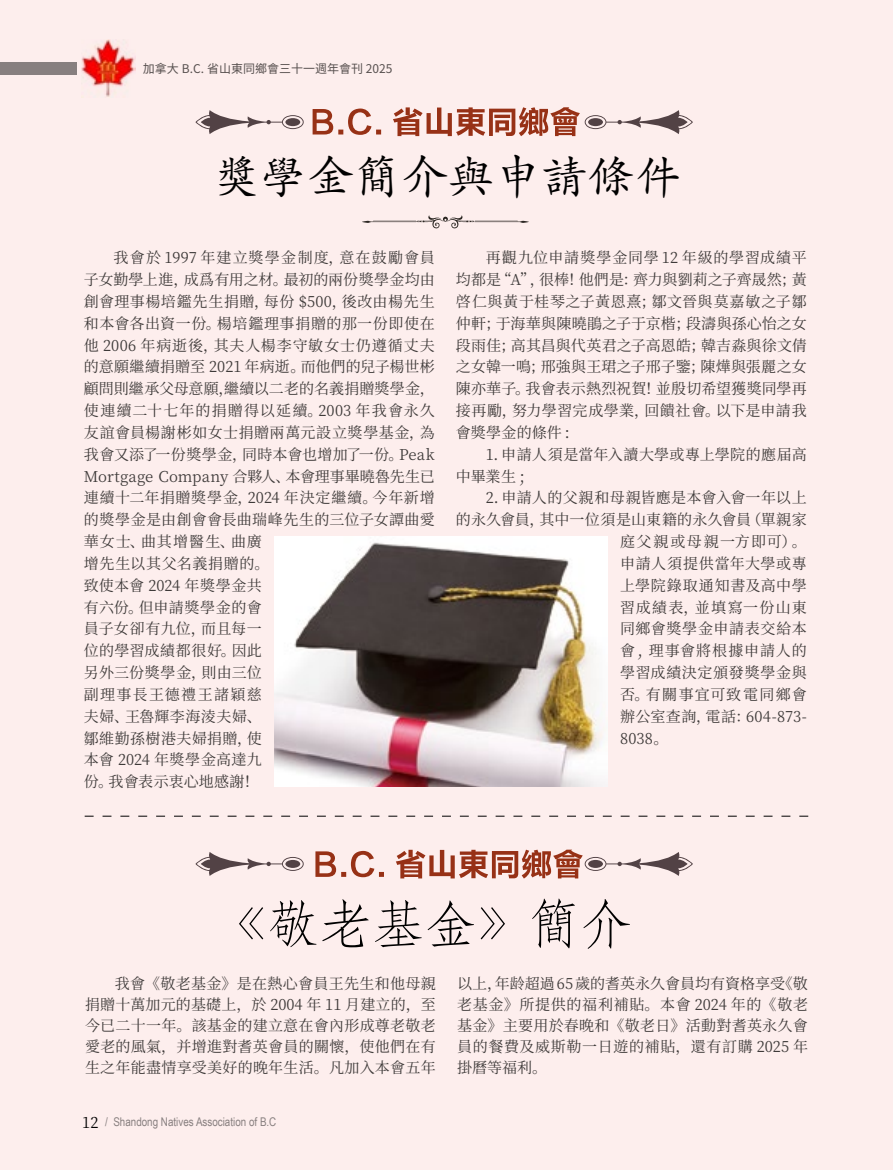
<style>
.page{position:relative;width:893px;height:1170px;background:#fff}
.page>*{position:absolute;margin:0;border:0;box-sizing:border-box;transform-origin:0 0}
.t1{font:46.95px "ST Kaiti";color:#000}
.t2{font:15px/21.9px "Source Han Serif CN";letter-spacing:.025em;color:#3e3a39;text-align:justify}
.t3{font:15px "Source Han Serif CN";letter-spacing:.045em;color:#3e3a39}
.t4{font:15px "Source Han Serif CN";letter-spacing:.005em;color:#3e3a39}
.t5{font:15px "Source Han Serif CN";letter-spacing:.095em;color:#3e3a39}
.t6{font:15px "Source Han Serif CN";letter-spacing:.08em;color:#3e3a39}
.t7{font:15px "Source Han Serif CN";letter-spacing:.065em;color:#3e3a39}
.t8{font:15px "Source Han Serif CN";letter-spacing:.09em;color:#3e3a39}
.t9{font:12px "Arial Narrow";color:#898989}
.t10{font:12px "Source Han Sans CN";color:#595757}
.s1{font-family:"Source Han Serif CN";font-size:15px;color:#000}
</style>
<div class="page">
<div style="left:0;top:0;width:893px;height:1169px;background:#fdeeed"></div>
<svg style="left:362px;top:215px;width:167px;height:14px"></svg>
<svg style="left:195px;top:110px;width:109px;height:24px"></svg>
<svg style="left:195px;top:852px;width:109px;height:23px"></svg>
<svg style="left:85px;top:815px;width:723px;height:1px"></svg>
<svg style="left:315px;top:849px;width:378px;height:29px"></svg>
<svg style="left:239px;top:898px;width:391px;height:50px"></svg>
<svg style="left:313px;top:107px;width:380px;height:29px"></svg>
<img style="left:275px;top:536px;width:332px;height:250px">
<p class="t10" style="left:143px;top:62px;width:251px">加拿大 B.C. 省山東同鄉會三十一週年會刊 2025</p>
<h1 class="t1" style="left:212px;top:143px;width:470px">獎學金簡介與申請條件</h1>
<p class="t2" style="left:84px;top:247px;width:352px;text-align:left;text-indent:30px">我會於 1997 年建立獎學金制度，意在鼓勵會員子女勤學上進，成爲有用之材。最初的兩份獎學金均由創會理事楊培鑑先生捐贈，每份 $500，後改由楊先生和本會各出資一份。楊培鑑理事捐贈的那一份即使在他 2006 年病逝後，其夫人楊李守敏女士仍遵循丈夫的意願繼續捐贈至 2021 年病逝。而他們的兒子楊世彬顧問則繼承父母意願，繼續以二老的名義捐贈獎學金，使連續二十七年的捐贈得以延續。2003 年我會永久友誼會員楊謝彬如女士捐贈兩萬元設立獎學基金，為我會又添了一份獎學金，同時本會也增加了一份。Peak<br>Mortgage Company 合夥人、本會理事畢曉魯先生已連續十二年捐贈獎學金，2024 年決定繼續。今年新增的獎學金是由創會會長曲瑞峰先生的三位子女譚曲愛華女士、曲其增醫生、曲廣<br>增先生以其父名義捐贈的。<br>致使本會 2024 年獎學金共<br>有六份。但申請獎學金的會<br>員子女卻有九位，而且每一<br>位的學習成績都很好。因此<br>另外三份獎學金，則由三位<br>副理事長王德禮王諸穎慈<br>夫婦、王魯輝李海淩夫婦、<br>鄒維勤孫樹港夫婦捐贈，使<br>本會 2024 年獎學金高達九<br>份。我會表示衷心地感謝！</p>
<p class="t2" style="left:456px;top:247px;width:352px;text-indent:30px">再觀九位申請獎學金同學 12 年級的學習成績平均都是“A”，很棒！他們是：齊力與劉莉之子齊晟然；黃啓仁與黃于桂琴之子黃恩熹；鄒文晉與莫嘉敏之子鄒仲軒；于海華與陳曉鵑之子于京楷；段濤與孫心怡之女段雨佳；高其昌與代英君之子高恩皓；韓吉淼與徐文倩之女韓一鳴；邢強與王珺之子邢子鑒；陳燁與張麗之女陳亦華子。我會表示熱烈祝賀！並殷切希望獲獎同學再接再勵，努力學習完成學業，回饋社會。以下是申請我會獎學金的條件 :</p>
<p class="t2" style="left:456px;top:443px;width:352px;text-indent:30px">1. 申請人須是當年入讀大學或專上學院的應届高中畢業生 ;</p>
<p class="t2" style="left:486px;top:487px;width:323px">2. 申請人的父親和母親皆應是本會入會一年以上</p>
<p class="t4" style="left:456px;top:511px;width:352px">的永久會員，其中一位須是山東籍的永久會員（單親家</p>
<p class="t5" style="left:620px;top:533px;width:188px">庭父親或母親一方即可）。</p>
<p class="t3" style="left:620px;top:555px;width:188px">申請人須提供當年大學或專</p>
<p class="t3" style="left:620px;top:576px;width:188px">上學院錄取通知書及高中學</p>
<p class="t6" style="left:620px;top:598px;width:188px">習成績表，並填寫一份山東</p>
<p class="t2" style="left:620px;top:618px;width:188px">同鄉會獎學金申請表交給本</p>
<p class="t7" style="left:620px;top:642px;width:188px">會 , 理事會將根據申請人的</p>
<p class="t3" style="left:620px;top:664px;width:188px">學習成績決定頒發獎學金與</p>
<p class="t8" style="left:620px;top:686px;width:188px">否。有關事宜可致電同鄉會</p>
<p class="t2" style="left:620px;top:705px;width:188px">辦公室查詢，電話：604-873-</p>
<p class="t2" style="left:620px;top:727px;width:50px">8038。</p>
<p class="t2" style="left:85px;top:973px;width:352px;line-height:21px;text-indent:30px">我會《敬老基金》是在熱心會員王先生和他母親捐贈十萬加元的基礎上，於 2004 年 11 月建立的，至今已二十一年。該基金的建立意在會內形成尊老敬老愛老的風氣，并增進對耆英會員的關懷，使他們在有生之年能盡情享受美好的晚年生活。凡加入本會五年</p>
<p class="t2" style="left:457px;top:973px;width:352px;line-height:21px">以上，年龄超過 65 歲的耆英永久會員均有資格享受《敬老基金》所提供的福利補貼。本會 2024 年的《敬老基金》主要用於春晚和《敬老日》活動對耆英永久會員的餐費及威斯勒一日遊的補貼，還有訂購 2025 年掛曆等福利。</p>
<p class="t9" style="left:82px;top:1113px;width:196px"><span class="s1">12</span> / Shandong Natives Association of B.C</p>
</div>
